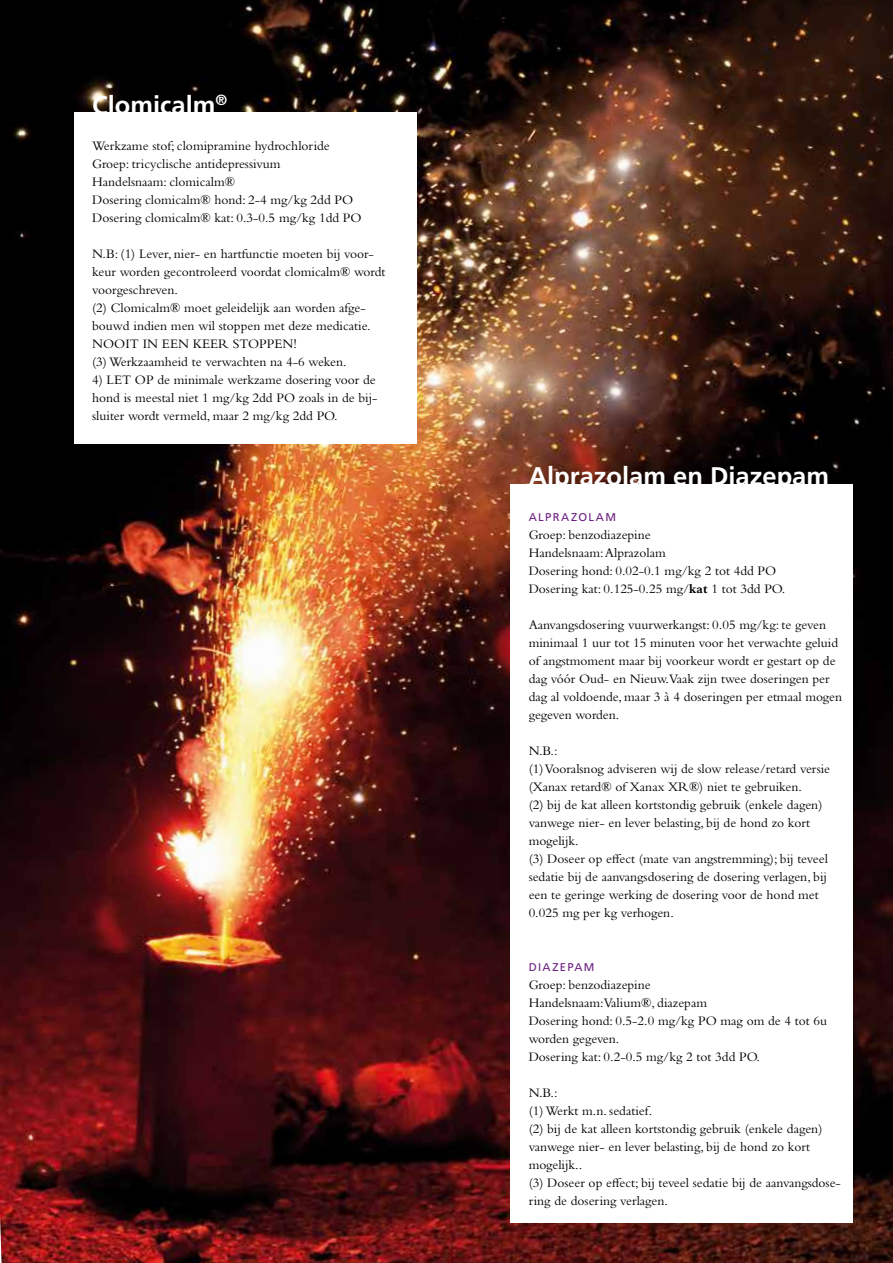
<style>
.page{position:relative;width:893px;height:1263px;background:#fff}
.page>*{position:absolute;margin:0;border:0;box-sizing:border-box;transform-origin:0 0}
.t1{font:700 25.5px "Frutiger LT Std";color:#fff}
.t2{font:13.5px/18px "Bembo Std";color:#000}
.t3{font:11.25px "Frutiger LT Std";letter-spacing:.12em;color:#6d1f80}
.s1{font-weight:700}
</style>
<div class="page">
<img style="left:0;top:0;width:893px;height:1263px">
<div style="left:74px;top:113px;width:343px;height:331px;background:#fff"></div>
<div style="left:510px;top:484px;width:343px;height:738px;background:#fff"></div>
<h1 class="t1" style="left:92px;top:90px;width:137px">Clomicalm<sup>®</sup></h1>
<p class="t2" style="left:92px;top:136px;width:271px">Werkzame stof; clomipramine hydrochloride Groep: tricyclische antidepressivum<br>Handelsnaam: clomicalm®<br>Dosering clomicalm® hond: 2-4 mg/kg 2dd PO Dosering clomicalm® kat: 0.3-0.5 mg/kg 1dd PO</p>
<p class="t2" style="left:92px;top:244px;width:295px">N.B: (1) Lever, nier- en hartfunctie moeten bij voor&shy;keur worden gecontroleerd voordat clomicalm® wordt voorgeschreven.<br>(2) Clomicalm® moet geleidelijk aan worden afge&shy;bouwd indien men wil stoppen met deze medicatie.<br>NOOIT IN EEN KEER STOPPEN!<br>(3) Werkzaamheid te verwachten na 4-6 weken.</p>
<p class="t2" style="left:92px;top:370px;width:287px">4) LET OP de minimale werkzame dosering voor de hond is meestal niet 1 mg/kg 2dd PO zoals in de bij&shy;sluiter wordt vermeld, maar 2 mg/kg 2dd PO.</p>
<h1 class="t1" style="left:529px;top:461px;width:302px">Alprazolam en Diazepam</h1>
<p class="t3" style="left:529px;top:510px;width:89px">ALPRAZOLAM</p>
<p class="t2" style="left:529px;top:525px;width:258px">Groep: benzodiazepine<br>Handelsnaam: Alprazolam<br>Dosering hond: 0.02-0.1 mg/kg 2 tot 4dd PO Dosering kat: 0.125-0.25 mg/<span class="s1">kat</span> 1 tot 3dd PO.</p>
<p class="t2" style="left:529px;top:615px;width:315px">Aanvangsdosering vuurwerkangst: 0.05 mg/kg: te geven minimaal 1 uur tot 15 minuten voor het verwachte geluid of angstmoment maar bij voorkeur wordt er gestart op de dag vóór Oud- en Nieuw.Vaak zijn twee doseringen per dag al voldoende, maar 3 à 4 doseringen per etmaal mogen gegeven worden.</p>
<p class="t2" style="left:529px;top:741px;width:303px">N.B.:<br>(1) Vooralsnog adviseren wij de slow release/retard versie (Xanax retard® of Xanax XR®) niet te gebruiken.<br>(2) bij de kat alleen kortstondig gebruik (enkele dagen) vanwege nier- en lever belasting, bij de hond zo kort mogelijk.<br>(3) Doseer op effect (mate van angstremming); bij teveel sedatie bij de aanvangsdosering de dosering verlagen, bij een te geringe werking de dosering voor de hond met 0.025 mg per kg verhogen.</p>
<p class="t3" style="left:529px;top:960px;width:67px">DIAZEPAM</p>
<p class="t2" style="left:529px;top:975px;width:300px">Groep: benzodiazepine<br>Handelsnaam:Valium®, diazepam<br>Dosering hond: 0.5-2.0 mg/kg PO mag om de 4 tot 6u worden gegeven.<br>Dosering kat: 0.2-0.5 mg/kg 2 tot 3dd PO.</p>
<p class="t2" style="left:529px;top:1083px;width:314px">N.B.:<br>(1) Werkt m.n. sedatief.<br>(2) bij de kat alleen kortstondig gebruik (enkele dagen) vanwege nier- en lever belasting, bij de hond zo kort mogelijk..<br>(3) Doseer op effect; bij teveel sedatie bij de aanvangsdose&shy;ring de dosering verlagen.</p>
</div>
